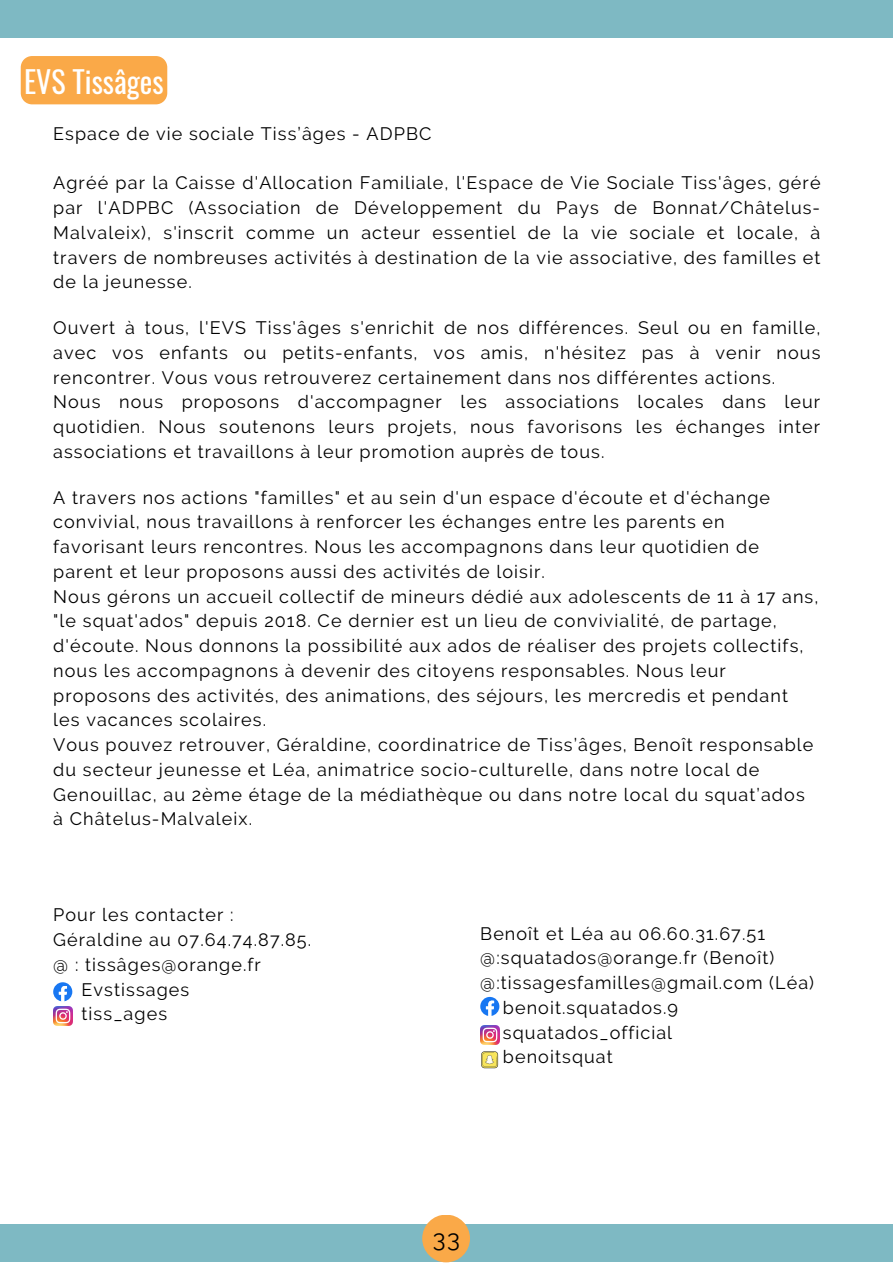
<style>
.page{position:relative;width:893px;height:1264px;background:#fff}
.page>*{position:absolute;margin:0;border:0;box-sizing:border-box;transform-origin:0 0}
.t1{font:30px "Oswald";color:#fff}
.t2{font:24px "Raleway";color:#000}
.t3{font:18px/24.8px "Raleway";letter-spacing:.06em;color:#000}
</style>
<div class="page">
<div style="left:0;top:1224px;width:892px;height:37px;background:#7eb9c3"></div>
<div style="left:0;top:0;width:892px;height:38px;background:#7eb9c3"></div>
<svg style="left:480px;top:996px;width:19px;height:20px"></svg>
<img style="left:53px;top:1006px;width:19px;height:19px">
<svg style="left:53px;top:982px;width:19px;height:19px"></svg>
<img style="left:480px;top:1025px;width:19px;height:19px">
<svg style="left:481px;top:1051px;width:17px;height:17px"></svg>
<div style="left:21px;top:56px;width:146px;height:48px;background:#faa948"></div>
<div style="left:422px;top:1214px;width:48px;height:48px;background:#faa948;border-radius:50%"></div>
<h1 class="t1" style="left:24px;top:58px;width:141px">EVS Tissâges</h1>
<p class="t3" style="left:53px;top:121px;width:380px">Espace de vie sociale Tiss’âges - ADPBC</p>
<p class="t3" style="left:53px;top:170px;width:768px;text-align:justify">Agréé par la Caisse d'Allocation Familiale, l'Espace de Vie Sociale Tiss'âges, géré par l'ADPBC (Association de Développement du Pays de Bonnat/Châtelus-Malvaleix), s'inscrit comme un acteur essentiel de la vie sociale et locale, à travers de nombreuses activités à destination de la vie associative, des familles et de la jeunesse.</p>
<p class="t3" style="left:53px;top:315px;width:768px">Ouvert à tous, l'EVS Tiss'âges s'enrichit de nos différences. Seul ou en famille, avec vos enfants ou petits-enfants, vos amis, n'hésitez pas à venir nous rencontrer. Vous vous retrouverez certainement dans nos différentes actions.<br>Nous nous proposons d'accompagner les associations locales dans leur quotidien. Nous soutenons leurs projets, nous favorisons les échanges inter associations et travaillons à leur promotion auprès de tous.</p>
<p class="t3" style="left:53px;top:485px;width:766px">A travers nos actions "familles" et au sein d'un espace d'écoute et d'échange convivial, nous travaillons à renforcer les échanges entre les parents en favorisant leurs rencontres. Nous les accompagnons dans leur quotidien de parent et leur proposons aussi des activités de loisir.<br>Nous gérons un accueil collectif de mineurs dédié aux adolescents de 11 à 17 ans, "le squat'ados" depuis 2018. Ce dernier est un lieu de convivialité, de partage, d'écoute. Nous donnons la possibilité aux ados de réaliser des projets collectifs, nous les accompagnons à devenir des citoyens responsables. Nous leur proposons des activités, des animations, des séjours, les mercredis et pendant les vacances scolaires.<br>Vous pouvez retrouver, Géraldine, coordinatrice de Tiss’âges, Benoît responsable du secteur jeunesse et Léa, animatrice socio-culturelle, dans notre local de Genouillac, au 2ème étage de la médiathèque ou dans notre local du squat’ados à Châtelus-Malvaleix.</p>
<p class="t3" style="left:53px;top:902px;width:182px">Pour les contacter :</p>
<p class="t3" style="left:53px;top:927px;width:259px">Géraldine au 07.64.74.87.85.</p>
<p class="t3" style="left:53px;top:952px;width:209px">@ : tissâges@orange.fr</p>
<p class="t3" style="left:81px;top:976px;width:109px">Evstissages</p>
<p class="t3" style="left:81px;top:1001px;width:87px">tiss_ages</p>
<p class="t3" style="left:480px;top:921px;width:286px">Benoît et Léa au 06.60.31.67.51</p>
<p class="t3" style="left:480px;top:945px;width:295px">@:squatados@orange.fr (Benoît)</p>
<p class="t3" style="left:480px;top:970px;width:335px">@:tissagesfamilles@gmail.com (Léa)</p>
<p class="t3" style="left:503px;top:995px;width:177px">benoit.squatados.9</p>
<p class="t3" style="left:503px;top:1019px;width:171px">squatados_official</p>
<p class="t3" style="left:503px;top:1044px;width:111px">benoitsquat</p>
<h2 class="t2" style="left:433px;top:1224px;width:29px">33</h2>
</div>
